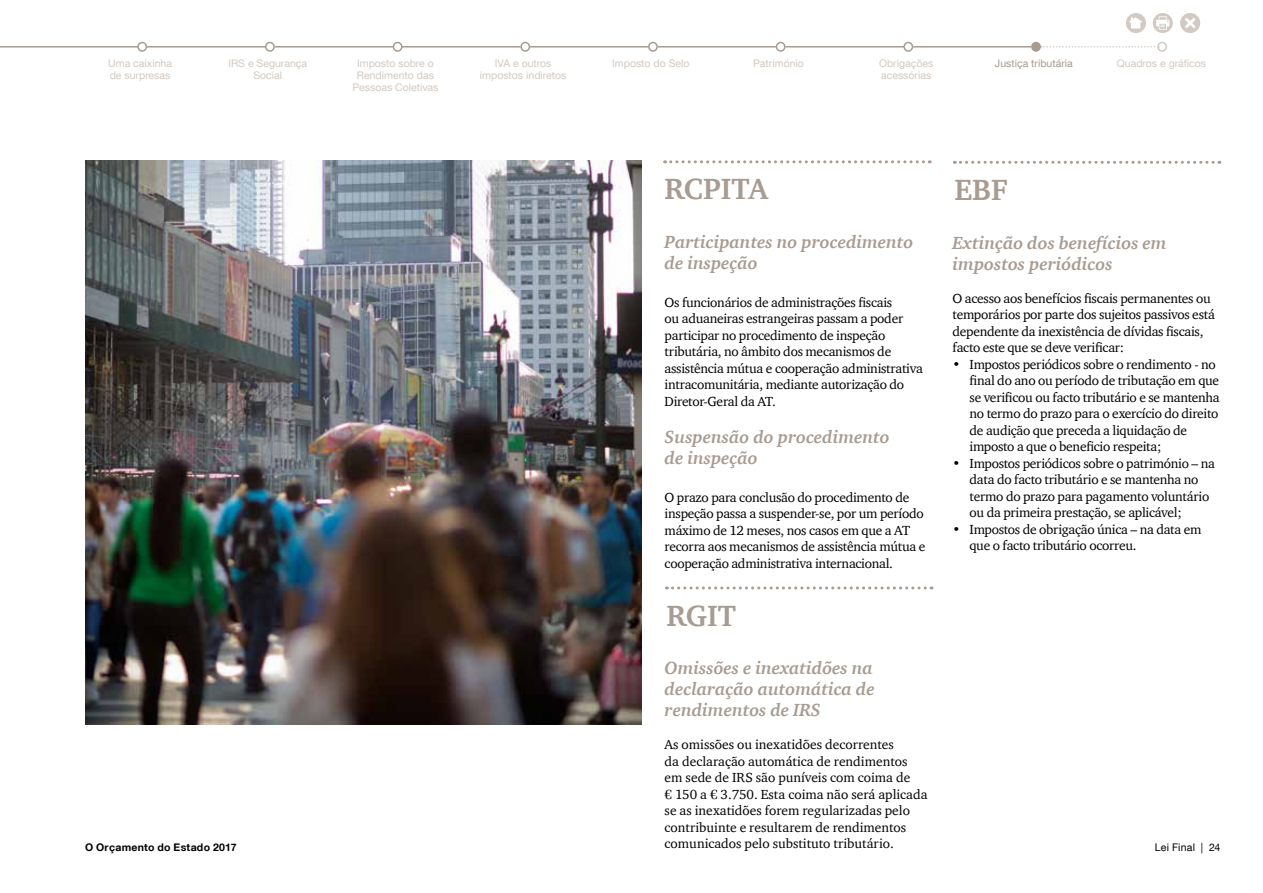
<style>
.page{position:relative;width:1263px;height:893px;background:#fff}
.page>*{position:absolute;margin:0;border:0;box-sizing:border-box;transform-origin:0 0}
.t1{font:700 30px "ITC Charter Com";color:#a89b91}
.t2{font:italic 700 18px/21px "ITC Charter Com";color:#a89b91}
.t3{font:13.5px/16.5px "ITC Charter Com";letter-spacing:-.02em;color:#000}
.t4{font:13.5px/16.5px "ITC Charter Com";color:#000}
.t5{font:10.5px/12px "Helvetica Neue LT Com";color:#d2c9c2;text-align:center}
.t6{font:700 10.5px "Helvetica Neue LT";letter-spacing:.03em;color:#000}
.t7{font:10.5px "Helvetica Neue LT Com";color:#a89b91}
.t8{font:10.5px "Helvetica Neue LT Com";letter-spacing:.02em;color:#000}
</style>
<div class="page">
<img style="left:86px;top:160px;width:555px;height:565px">
<hr style="left:0;top:46px;width:138px;height:2px;background:#a89b91">
<hr style="left:147px;top:46px;width:118px;height:2px;background:#a89b91">
<hr style="left:658px;top:46px;width:118px;height:2px;background:#a89b91">
<hr style="left:402px;top:46px;width:118px;height:2px;background:#a89b91">
<hr style="left:913px;top:46px;width:118px;height:2px;background:#a89b91">
<hr style="left:275px;top:46px;width:120px;height:2px;background:#a89b91">
<hr style="left:785px;top:46px;width:120px;height:2px;background:#a89b91">
<hr style="left:530px;top:46px;width:119px;height:2px;background:#a89b91">
<svg style="left:1041px;top:46px;width:114px;height:2px"></svg>
<div style="left:265px;top:42px;width:10px;height:10px;border:2px solid #a89b91;border-radius:50%"></div>
<div style="left:1157px;top:42px;width:10px;height:10px;border:2px solid #d2c9c2;border-radius:50%"></div>
<div style="left:393px;top:42px;width:9px;height:10px;border:2px solid #a89b91;border-radius:50%"></div>
<div style="left:520px;top:42px;width:10px;height:10px;border:2px solid #a89b91;border-radius:50%"></div>
<div style="left:648px;top:42px;width:10px;height:10px;border:2px solid #a89b91;border-radius:50%"></div>
<div style="left:776px;top:42px;width:9px;height:10px;border:2px solid #a89b91;border-radius:50%"></div>
<div style="left:903px;top:42px;width:10px;height:10px;border:2px solid #a89b91;border-radius:50%"></div>
<div style="left:1032px;top:43px;width:8px;height:8px;background:#a89b91;border-radius:50%"></div>
<div style="left:1031px;top:42px;width:10px;height:10px;border:2px solid #a89b91;border-radius:50%"></div>
<div style="left:137px;top:42px;width:10px;height:10px;border:2px solid #a89b91;border-radius:50%"></div>
<svg style="left:1126px;top:13px;width:20px;height:20px"></svg>
<svg style="left:1153px;top:13px;width:20px;height:20px"></svg>
<svg style="left:1180px;top:13px;width:20px;height:20px"></svg>
<svg style="left:666px;top:586px;width:266px;height:3px"></svg>
<svg style="left:954px;top:161px;width:266px;height:3px"></svg>
<svg style="left:665px;top:160px;width:265px;height:3px"></svg>
<p class="t5" style="left:108px;top:57px;width:65px">Uma caixinha</p>
<p class="t5" style="left:1117px;top:57px;width:91px">Quadros e gráficos</p>
<p class="t5" style="left:110px;top:69px;width:62px">de surpresas</p>
<p class="t5" style="left:228px;top:57px;width:80px">IRS e Segurança<br>Social</p>
<p class="t5" style="left:352px;top:57px;width:88px">Imposto sobre o<br>Rendimento das<br>Pessoas Coletivas</p>
<p class="t5" style="left:480px;top:57px;width:88px">IVA e outros impostos indiretos</p>
<p class="t5" style="left:612px;top:57px;width:79px">Imposto do Selo</p>
<p class="t5" style="left:753px;top:57px;width:52px">Património</p>
<p class="t5" style="left:879px;top:57px;width:56px;text-align:left">Obrigações acessórias</p>
<p class="t7" style="left:995px;top:56px;width:79px">Justiça tributária</p>
<h1 class="t1" style="left:665px;top:171px;width:105px">RCPITA</h1>
<h1 class="t1" style="left:954px;top:171px;width:55px">EBF</h1>
<h2 class="t2" style="left:665px;top:231px;width:250px">Participantes no procedimento de inspeção</h2>
<p class="t3" style="left:665px;top:294px;width:260px">Os funcionários de administrações fiscais<br>ou aduaneiras estrangeiras passam a poder participar no procedimento de inspeção tributária, no âmbito dos mecanismos de assistência mútua e cooperação administrativa intracomunitária, mediante autorização do Diretor-Geral da AT.</p>
<h2 class="t2" style="left:665px;top:426px;width:227px">Suspensão do procedimento de inspeção</h2>
<p class="t3" style="left:665px;top:489px;width:262px">O prazo para conclusão do procedimento de inspeção passa a suspender-se, por um período máximo de 12 meses, nos casos em que a AT recorra aos mecanismos de assistência mútua e cooperação administrativa internacional.</p>
<h2 class="t2" style="left:952px;top:232px;width:216px">Extinção dos benefícios em impostos periódicos</h2>
<p class="t3" style="left:952px;top:290px;width:264px">O acesso aos benefícios fiscais permanentes ou temporários por parte dos sujeitos passivos está dependente da inexistência de dívidas fiscais, facto este que se deve verificar:</p>
<p class="t3" style="left:969px;top:356px;width:252px;text-indent:-17px">• Impostos periódicos sobre o rendimento - no final do ano ou período de tributação em que se verificou ou facto tributário e se mantenha no termo do prazo para o exercício do direito de audição que preceda a liquidação de imposto a que o beneficio respeita;</p>
<p class="t3" style="left:969px;top:455px;width:247px;text-indent:-17px">• Impostos periódicos sobre o património – na data do facto tributário e se mantenha no termo do prazo para pagamento voluntário ou da primeira prestação, se aplicável;</p>
<p class="t3" style="left:969px;top:521px;width:234px;text-indent:-17px">• Impostos de obrigação única – na data em que o facto tributário ocorreu.</p>
<h1 class="t1" style="left:666px;top:597px;width:71px">RGIT</h1>
<h2 class="t2" style="left:665px;top:657px;width:212px;text-align:justify">Omissões e inexatidões na declaração automática de rendimentos de IRS</h2>
<p class="t4" style="left:665px;top:736px;width:264px">As omissões ou inexatidões decorrentes<br>da declaração automática de rendimentos em sede de IRS são puníveis com coima de<br>€ 150 a € 3.750. Esta coima não será aplicada se as inexatidões forem regularizadas pelo contribuinte e resultarem de rendimentos comunicados pelo substituto tributário.</p>
<p class="t6" style="left:85px;top:841px;width:153px">O Orçamento do Estado 2017</p>
<p class="t8" style="left:1155px;top:841px;width:67px">Lei Final | 24</p>
</div>
